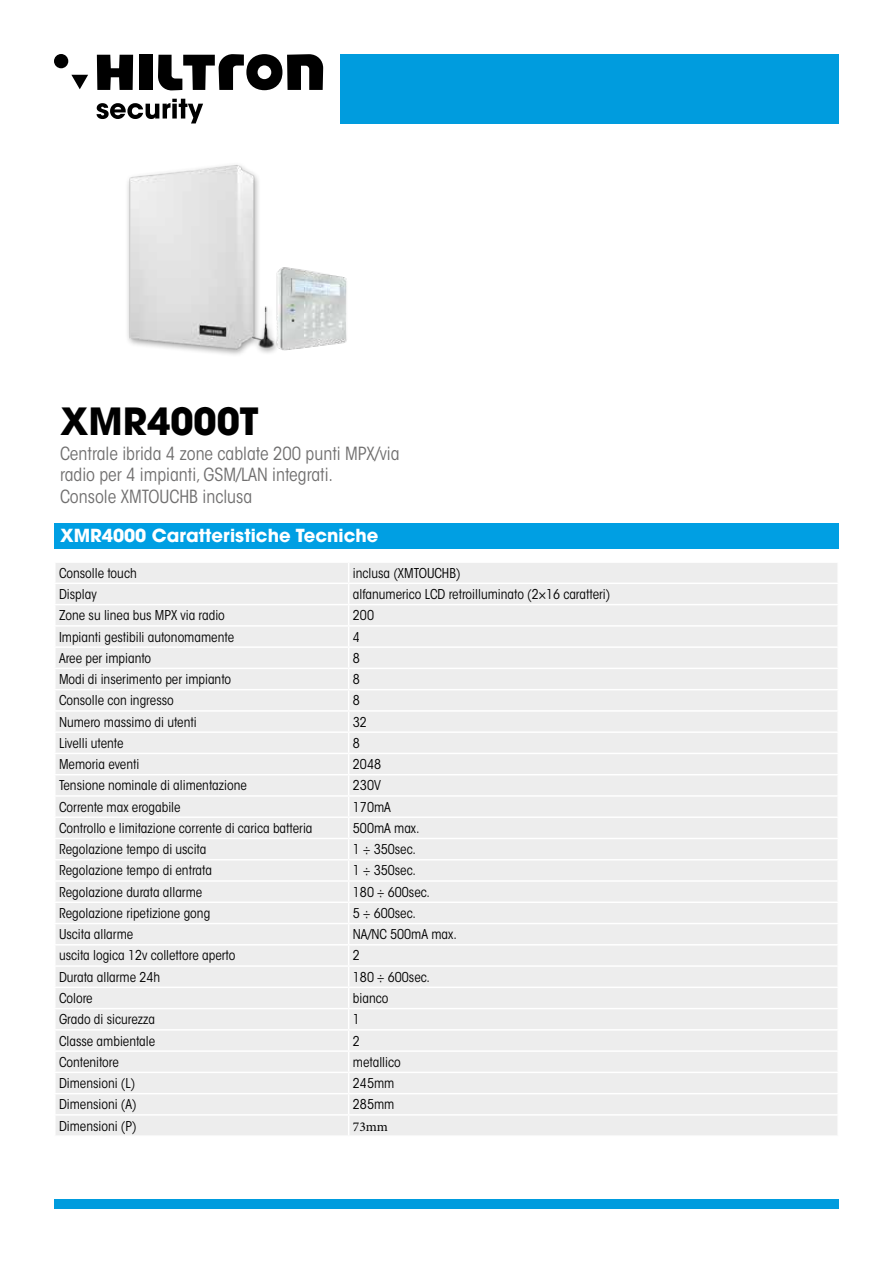
<style>
.page{position:relative;width:893px;height:1263px;background:#fff}
.page>*{position:absolute;margin:0;border:0;box-sizing:border-box;transform-origin:0 0}
.t1{font:700 37.5px "Avant Garde LT";color:#000}
.t2{font:condensed 18px/21.6px "ITC Avant Garde Std";color:#706f6f}
.t3{font:700 18px "Avant Garde LT";color:#fff}
.t4{font:condensed 13.5px "ITC Avant Garde Std";color:#000}
.t5{font:13.5px "Minion Pro";color:#000}
</style>
<div class="page">
<svg style="left:97px;top:99px;width:106px;height:24px"></svg>
<svg style="left:71px;top:75px;width:17px;height:14px"></svg>
<div style="left:54px;top:54px;width:14px;height:14px;background:#000;border-radius:50%"></div>
<svg style="left:97px;top:55px;width:36px;height:35px"></svg>
<div style="left:139px;top:55px;width:14px;height:35px;background:#000"></div>
<svg style="left:158px;top:54px;width:165px;height:37px"></svg>
<div style="left:340px;top:54px;width:499px;height:69px;background:#009cde"></div>
<div style="left:54px;top:1199px;width:785px;height:10px;background:#009cde"></div>
<img style="left:127px;top:164px;width:220px;height:191px">
<div style="left:54px;top:523px;width:785px;height:26px;background:#009cde"></div>
<div style="left:54px;top:523px;width:785px;height:25px;background:#009fe3"></div>
<div style="left:56px;top:563px;width:781px;height:572px;background:#ededed"></div>
<h1 class="t1" style="left:60px;top:396px;width:200px">XMR4000T</h1>
<h2 class="t2" style="left:60px;top:443px;width:341px">Centrale ibrida 4 zone cablate 200 punti MPX/via radio per 4 impianti, GSM/LAN integrati.<br>Console XMTOUCHB inclusa</h2>
<h2 class="t3" style="left:60px;top:524px;width:320px">XMR4000 Caratteristiche Tecniche</h2>
<p class="t4" style="left:59px;top:565px;width:79px">Consolle touch</p>
<p class="t4" style="left:353px;top:565px;width:109px">inclusa (XMTOUCHB)</p>
<p class="t4" style="left:59px;top:586px;width:39px">Display</p>
<p class="t4" style="left:353px;top:586px;width:259px">alfanumerico LCD retroilluminato (2×16 caratteri)</p>
<p class="t4" style="left:59px;top:607px;width:167px">Zone su linea bus MPX via radio</p>
<p class="t4" style="left:353px;top:607px;width:23px">200</p>
<p class="t4" style="left:59px;top:628px;width:177px">Impianti gestibili autonomamente</p>
<p class="t4" style="left:353px;top:628px;width:9px">4</p>
<p class="t4" style="left:59px;top:650px;width:94px">Aree per impianto</p>
<p class="t4" style="left:353px;top:650px;width:9px">8</p>
<p class="t4" style="left:59px;top:671px;width:174px">Modi di inserimento per impianto</p>
<p class="t4" style="left:353px;top:671px;width:9px">8</p>
<p class="t4" style="left:59px;top:692px;width:116px">Consolle con ingresso</p>
<p class="t4" style="left:353px;top:692px;width:9px">8</p>
<p class="t4" style="left:59px;top:713px;width:139px">Numero massimo di utenti</p>
<p class="t4" style="left:353px;top:713px;width:16px">32</p>
<p class="t4" style="left:59px;top:735px;width:66px">Livelli utente</p>
<p class="t4" style="left:353px;top:735px;width:9px">8</p>
<p class="t4" style="left:59px;top:756px;width:82px">Memoria eventi</p>
<p class="t4" style="left:353px;top:756px;width:30px">2048</p>
<p class="t4" style="left:59px;top:777px;width:189px">Tensione nominale di alimentazione</p>
<p class="t4" style="left:353px;top:777px;width:29px">230V</p>
<p class="t4" style="left:59px;top:799px;width:123px">Corrente max erogabile</p>
<p class="t4" style="left:353px;top:799px;width:39px">170mA</p>
<p class="t4" style="left:59px;top:820px;width:255px">Controllo e limitazione corrente di carica batteria</p>
<p class="t4" style="left:353px;top:820px;width:68px">500mA max.</p>
<p class="t4" style="left:59px;top:841px;width:149px">Regolazione tempo di uscita</p>
<p class="t4" style="left:353px;top:841px;width:65px">1 ÷ 350sec.</p>
<p class="t4" style="left:59px;top:862px;width:155px">Regolazione tempo di entrata</p>
<p class="t4" style="left:353px;top:862px;width:65px">1 ÷ 350sec.</p>
<p class="t4" style="left:59px;top:884px;width:145px">Regolazione durata allarme</p>
<p class="t4" style="left:353px;top:884px;width:79px">180 ÷ 600sec.</p>
<p class="t4" style="left:59px;top:905px;width:153px">Regolazione ripetizione gong</p>
<p class="t4" style="left:353px;top:905px;width:65px">5 ÷ 600sec.</p>
<p class="t4" style="left:59px;top:926px;width:76px">Uscita allarme</p>
<p class="t4" style="left:353px;top:926px;width:105px">NA/NC 500mA max.</p>
<p class="t4" style="left:59px;top:947px;width:178px">uscita logica 12v collettore aperto</p>
<p class="t4" style="left:353px;top:947px;width:9px">2</p>
<p class="t4" style="left:59px;top:969px;width:103px">Durata allarme 24h</p>
<p class="t4" style="left:353px;top:969px;width:79px">180 ÷ 600sec.</p>
<p class="t4" style="left:59px;top:990px;width:35px">Colore</p>
<p class="t4" style="left:353px;top:990px;width:37px">bianco</p>
<p class="t4" style="left:59px;top:1011px;width:98px">Grado di sicurezza</p>
<p class="t4" style="left:353px;top:1011px;width:9px">1</p>
<p class="t4" style="left:59px;top:1032px;width:98px">Classe ambientale</p>
<p class="t4" style="left:353px;top:1032px;width:9px">2</p>
<p class="t4" style="left:59px;top:1054px;width:61px">Contenitore</p>
<p class="t4" style="left:353px;top:1054px;width:49px">metallico</p>
<p class="t4" style="left:59px;top:1075px;width:78px">Dimensioni (L)</p>
<p class="t4" style="left:353px;top:1075px;width:43px">245mm</p>
<p class="t4" style="left:59px;top:1096px;width:79px">Dimensioni (A)</p>
<p class="t4" style="left:353px;top:1096px;width:43px">285mm</p>
<p class="t4" style="left:59px;top:1117px;width:79px">Dimensioni (P)</p>
<p class="t5" style="left:353px;top:1117px;width:37px">73mm</p>
</div>
